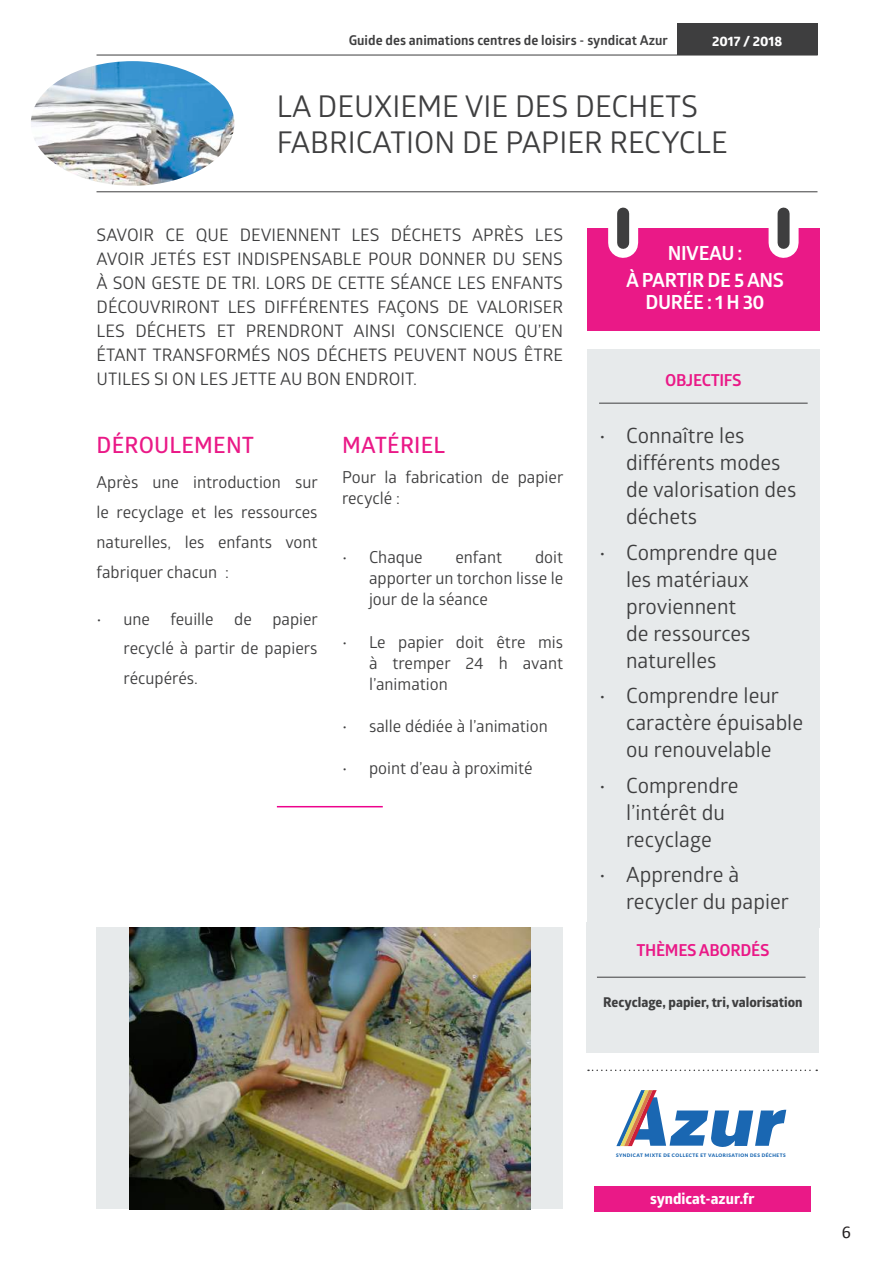
<style>
.page{position:relative;width:893px;height:1263px;background:#fff}
.page>*{position:absolute;margin:0;border:0;box-sizing:border-box;transform-origin:0 0}
.t1{font:30px/36px "Glober";color:#3e3e3f}
.t2{font:600 22.5px "Glober";letter-spacing:.01em;color:#ea1987}
.t3{font:21px/27px "Glober";color:#3e3e3f}
.t4{font:700 19.5px/26.7px "Glober";letter-spacing:-.02em;color:#fff;text-align:center}
.t5{font:18px "Calibri";color:#231f20}
.t6{font:17.25px/24px "Glober";color:#3e3e3f;text-align:justify}
.t7{font:16.5px/30px "Glober";color:#3e3e3f;text-align:justify}
.t8{font:700 16.5px "Glober";letter-spacing:-.02em;color:#ea1987}
.t9{font:700 15px "Globerx";color:#fff}
.t10{font:700 13.5px "Glober";color:#3e3e3f}
.t11{font:700 13.5px "Globerx";color:#3e3e3f}
.t12{font:700 13.5px "Globerx";color:#fff}
.t13{font:900 4.8px "Lato";letter-spacing:.1em;color:#1a67b2}
</style>
<div class="page">
<hr style="left:97px;top:192px;width:720px;height:1px;background:#3e3e3f">
<svg style="left:616px;top:1090px;width:170px;height:57px"></svg>
<svg style="left:588px;top:1069px;width:229px;height:2px"></svg>
<div style="left:594px;top:1186px;width:216px;height:26px;background:#ea1987"></div>
<div style="left:587px;top:349px;width:233px;height:578px;background:#e7eaeb"></div>
<div style="left:587px;top:228px;width:233px;height:103px;background:#ea1987"></div>
<hr style="left:599px;top:403px;width:209px;height:1px;background:#3e3e3f">
<div style="left:586px;top:922px;width:233px;height:130px;background:#e7eaeb"></div>
<hr style="left:597px;top:977px;width:208px;height:1px;background:#3e3e3f">
<hr style="left:97px;top:55px;width:721px;height:1px;background:#3e3e3f">
<div style="left:608px;top:214px;width:30px;height:29px;background:#fff"></div>
<div style="left:617px;top:214px;width:12px;height:29px;background:#3e3e3f"></div>
<div style="left:769px;top:214px;width:30px;height:29px;background:#fff"></div>
<div style="left:778px;top:214px;width:12px;height:29px;background:#3e3e3f"></div>
<img style="left:31px;top:61px;width:203px;height:125px">
<div style="left:97px;top:927px;width:466px;height:282px;background:#e7eaeb"></div>
<img style="left:129px;top:927px;width:402px;height:282px">
<hr style="left:277px;top:806px;width:106px;height:1px;background:#ed028c">
<div style="left:677px;top:24px;width:141px;height:31px;background:#3e3e3f"></div>
<p class="t10" style="left:349px;top:30px;width:321px">Guide des animations centres de loisirs - syndicat Azur</p>
<p class="t12" style="left:712px;top:31px;width:72px">2017 / 2018</p>
<h1 class="t1" style="left:277px;top:87px;width:452px">LA DEUXIEME VIE DES DECHETS<br>FABRICATION DE PAPIER RECYCLE</h1>
<p class="t6" style="left:97px;top:222px;width:468px">SAVOIR CE QUE DEVIENNENT LES DÉCHETS APRÈS LES AVOIR JETÉS EST INDISPENSABLE POUR DONNER DU SENS À SON GESTE DE TRI. LORS DE CETTE SÉANCE LES ENFANTS DÉCOUVRIRONT LES DIFFÉRENTES FAÇONS DE VALORISER LES DÉCHETS ET PRENDRONT AINSI CONSCIENCE QU’EN ÉTANT TRANSFORMÉS NOS DÉCHETS PEUVENT NOUS ÊTRE UTILES SI ON LES JETTE AU BON ENDROIT.</p>
<h2 class="t2" style="left:97px;top:430px;width:159px">DÉROULEMENT</h2>
<p class="t7" style="left:97px;top:466px;width:223px">Après une introduction sur le recyclage et les ressources naturelles, les enfants vont fabriquer chacun :</p>
<p class="t7" style="left:124px;top:603px;width:196px;text-indent:-27px">• une feuille de papier recyclé à partir de papiers récupérés.</p>
<h2 class="t2" style="left:342px;top:430px;width:105px">MATÉRIEL</h2>
<p class="t7" style="left:342px;top:466px;width:223px;line-height:21px">Pour la fabrication de papier recyclé :</p>
<p class="t7" style="left:342px;top:542px;width:82px">• Chaque</p>
<p class="t7" style="left:455px;top:542px;width:48px">enfant</p>
<p class="t7" style="left:369px;top:546px;width:196px;line-height:21.1px;text-indent:166px">doit apporter un torchon lisse le jour de la séance</p>
<p class="t7" style="left:369px;top:630px;width:196px;line-height:21.1px;text-indent:-27px">• Le papier doit être mis à tremper 24 h avant l’animation</p>
<p class="t7" style="left:342px;top:710px;width:207px">• salle dédiée à l’animation</p>
<p class="t7" style="left:342px;top:752px;width:192px">• point d’eau à proximité</p>
<p class="t4" style="left:626px;top:239px;width:159px">NIVEAU :<br>À PARTIR DE 5 ANS</p>
<p class="t4" style="left:646px;top:289px;width:121px">DURÉE : 1 H 30</p>
<p class="t8" style="left:665px;top:369px;width:78px">OBJECTIFS</p>
<p class="t3" style="left:626px;top:421px;width:172px;text-indent:-27px">• Connaître les différents modes de valorisation des déchets</p>
<p class="t3" style="left:626px;top:538px;width:153px;text-indent:-27px">• Comprendre que les matériaux proviennent<br>de ressources naturelles</p>
<p class="t3" style="left:626px;top:681px;width:179px;text-indent:-27px">• Comprendre leur caractère épuisable ou renouvelable</p>
<p class="t3" style="left:626px;top:771px;width:114px;text-indent:-27px">• Comprendre l’intérêt du recyclage</p>
<p class="t3" style="left:626px;top:860px;width:164px;text-indent:-27px">• Apprendre à recycler du papier</p>
<p class="t8" style="left:636px;top:938px;width:135px">THÈMES ABORDÉS</p>
<p class="t11" style="left:603px;top:992px;width:201px">Recyclage, papier, tri, valorisation</p>
<p class="t13" style="left:616px;top:1152px;width:171px">SYNDICAT MIXTE DE COLLECTE ET VALORISATION DES DÉCHETS</p>
<p class="t9" style="left:650px;top:1187px;width:106px">syndicat-azur.fr</p>
<p class="t5" style="left:842px;top:1221px;width:11px">6</p>
</div>
